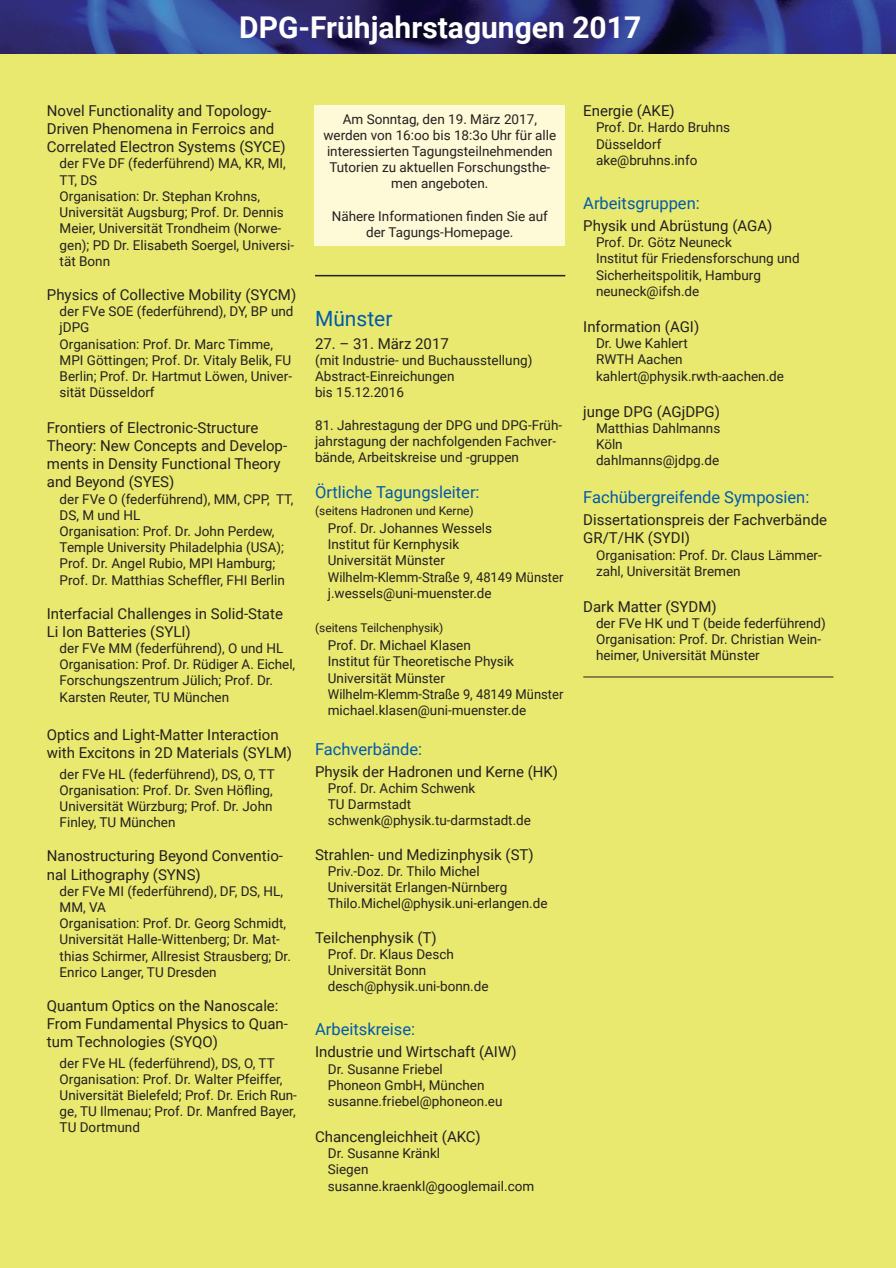
<style>
.page{position:relative;width:896px;height:1268px;background:#fff}
.page>*{position:absolute;margin:0;border:0;box-sizing:border-box;transform-origin:0 0}
.t1{font:700 30px "Roboto";color:#fff}
.t2{font:21px "Roboto";color:#015aaa}
.t3{font:16.5px "Roboto";color:#015aaa}
.t4{font:15px/18px "Roboto";color:#231f20}
.t5{font:13.5px/16.2px "Roboto";color:#231f20}
.t6{font:12px "Roboto";color:#231f20}
</style>
<div class="page">
<div style="left:0;top:0;width:896px;height:1267px;background:#e9e96f"></div>
<img style="left:0;top:0;width:896px;height:54px">
<hr style="left:315px;top:275px;width:250px;height:1px;background:#231f20">
<hr style="left:583px;top:676px;width:250px;height:1px;background:#231f20">
<div style="left:314px;top:105px;width:251px;height:141px;background:#fef9d6"></div>
<svg style="left:0;top:0;width:5px;height:4px"></svg>
<h1 class="t1" style="left:239px;top:6px;width:404px">DPG-Frühjahrstagungen 2017</h1>
<p class="t4" style="left:47px;top:101px;width:240px">Novel Functionality and Topology‐<br>Driven Phenomena in Ferroics and<br>Correlated Electron Systems (SYCE)</p>
<p class="t5" style="left:60px;top:155px;width:236px">der FVe DF (federführend) MA, KR, MI,<br>TT, DS<br>Organisation: Dr. Stephan Krohns,<br>Universität Augsburg; Prof. Dr. Dennis<br>Meier, Universität Trondheim (Norwe&shy;gen); PD Dr. Elisabeth Soergel, Universi&shy;tät Bonn</p>
<p class="t4" style="left:47px;top:285px;width:251px">Physics of Collective Mobility (SYCM)</p>
<p class="t5" style="left:60px;top:303px;width:235px">der FVe SOE (federführend), DY, BP und jDPG<br>Organisation: Prof. Dr. Marc Timme,<br>MPI Göttingen; Prof. Dr. Vitaly Belik, FU<br>Berlin; Prof. Dr. Hartmut Löwen, Univer&shy;sität Düsseldorf</p>
<p class="t4" style="left:47px;top:418px;width:242px">Frontiers of Electronic-Structure<br>Theory: New Concepts and Develop&shy;ments in Density Functional Theory and Beyond (SYES)</p>
<p class="t5" style="left:60px;top:490px;width:235px">der FVe O (federführend), MM, CPP, TT, DS, M und HL<br>Organisation: Prof. Dr. John Perdew, Temple University Philadelphia (USA); Prof. Dr. Angel Rubio, MPI Hamburg; Prof. Dr. Matthias Scheffler, FHI Berlin</p>
<p class="t4" style="left:47px;top:603px;width:238px">Interfacial Challenges in Solid-State<br>Li Ion Batteries (SYLI)</p>
<p class="t5" style="left:60px;top:639px;width:237px">der FVe MM (federführend), O und HL Organisation: Prof. Dr. Rüdiger A. Eichel, Forschungszentrum Jülich; Prof. Dr.<br>Karsten Reuter, TU München</p>
<p class="t4" style="left:47px;top:725px;width:247px">Optics and Light-Matter Interaction with Excitons in 2D Materials (SYLM)</p>
<p class="t5" style="left:60px;top:765px;width:217px">der FVe HL (federführend), DS, O, TT<br>Organisation: Prof. Dr. Sven Höfling,<br>Universität Würzburg; Prof. Dr. John<br>Finley, TU München</p>
<p class="t4" style="left:47px;top:846px;width:238px">Nanostructuring Beyond Conventio&shy;nal Lithography (SYNS)</p>
<p class="t5" style="left:60px;top:882px;width:233px">der FVe MI (federführend), DF, DS, HL,<br>MM, VA<br>Organisation: Prof. Dr. Georg Schmidt,<br>Universität Halle-Wittenberg; Dr. Mat&shy;thias Schirmer, Allresist Strausberg; Dr.<br>Enrico Langer, TU Dresden</p>
<p class="t4" style="left:47px;top:995px;width:243px">Quantum Optics on the Nanoscale:<br>From Fundamental Physics to Quan&shy;tum Technologies (SYQO)</p>
<p class="t5" style="left:60px;top:1053px;width:239px">der FVe HL (federführend), DS, O, TT Organisation: Prof. Dr. Walter Pfeiffer, Universität Bielefeld; Prof. Dr. Erich Run&shy;ge, TU Ilmenau; Prof. Dr. Manfred Bayer, TU Dortmund</p>
<p class="t5" style="left:323px;top:110px;width:234px;text-align:center">Am Sonntag, den 19. März 2017, werden von 16:oo bis 18:3o Uhr für alle interessierten Tagungsteilnehmenden<br>Tutorien zu aktuellen Forschungsthe&shy;men angeboten.</p>
<p class="t5" style="left:332px;top:207px;width:218px;text-align:center">Nähere Informationen finden Sie auf der Tagungs-Homepage.</p>
<h2 class="t2" style="left:315px;top:304px;width:79px">Münster</h2>
<p class="t4" style="left:315px;top:333px;width:135px">27. – 31. März 2017</p>
<p class="t5" style="left:315px;top:351px;width:219px">(mit Industrie- und Buchausstellung)<br>Abstract-Einreichungen<br>bis 15.12.2016</p>
<p class="t5" style="left:315px;top:416px;width:249px">81. Jahrestagung der DPG und DPG-Früh&shy;jahrstagung der nachfolgenden Fachver&shy;bände, Arbeitskreise und -gruppen</p>
<p class="t3" style="left:315px;top:480px;width:166px">Örtliche Tagungsleiter:</p>
<p class="t6" style="left:315px;top:502px;width:160px">(seitens Hadronen und Kerne)</p>
<p class="t5" style="left:328px;top:519px;width:237px">Prof. Dr. Johannes Wessels<br>Institut für Kernphysik<br>Universität Münster<br>Wilhelm-Klemm-Straße 9, 48149 Münster j.wessels@uni-muenster.de</p>
<p class="t6" style="left:315px;top:619px;width:130px">(seitens Teilchenphysik)</p>
<p class="t5" style="left:328px;top:636px;width:237px">Prof. Dr. Michael Klasen<br>Institut für Theoretische Physik<br>Universität Münster<br>Wilhelm-Klemm-Straße 9, 48149 Münster michael.klasen@uni-muenster.de</p>
<p class="t3" style="left:315px;top:737px;width:109px">Fachverbände:</p>
<p class="t4" style="left:315px;top:761px;width:245px">Physik der Hadronen und Kerne (HK)</p>
<p class="t5" style="left:328px;top:779px;width:205px">Prof. Dr. Achim Schwenk<br>TU Darmstadt schwenk@physik.tu-darmstadt.de</p>
<p class="t4" style="left:315px;top:844px;width:220px">Strahlen- und Medizinphysik (ST)</p>
<p class="t5" style="left:328px;top:862px;width:221px">Priv.-Doz. Dr. Thilo Michel<br>Universität Erlangen-Nürnberg<br>Thilo.Michel@physik.uni-erlangen.de</p>
<p class="t4" style="left:315px;top:927px;width:123px">Teilchenphysik (T)</p>
<p class="t5" style="left:328px;top:945px;width:162px">Prof. Dr. Klaus Desch<br>Universität Bonn desch@physik.uni-bonn.de</p>
<p class="t3" style="left:315px;top:1017px;width:102px">Arbeitskreise:</p>
<p class="t4" style="left:315px;top:1042px;width:203px">Industrie und Wirtschaft (AIW)</p>
<p class="t5" style="left:328px;top:1059px;width:176px">Dr. Susanne Friebel<br>Phoneon GmbH, München susanne.friebel@phoneon.eu</p>
<p class="t4" style="left:315px;top:1126px;width:167px">Chancengleichheit (AKC)</p>
<p class="t5" style="left:328px;top:1144px;width:208px">Dr. Susanne Kränkl<br>Siegen susanne.kraenkl@googlemail.com</p>
<p class="t4" style="left:583px;top:101px;width:93px">Energie (AKE)</p>
<p class="t5" style="left:596px;top:119px;width:136px">Prof. Dr. Hardo Bruhns<br>Düsseldorf ake@bruhns.info</p>
<p class="t3" style="left:583px;top:191px;width:118px">Arbeitsgruppen:</p>
<p class="t4" style="left:583px;top:216px;width:191px">Physik und Abrüstung (AGA)</p>
<p class="t5" style="left:596px;top:234px;width:205px">Prof. Dr. Götz Neuneck<br>Institut für Friedensforschung und<br>Sicherheitspolitik, Hamburg neuneck@ifsh.de</p>
<p class="t4" style="left:583px;top:317px;width:117px">Information (AGI)</p>
<p class="t5" style="left:596px;top:334px;width:190px">Dr. Uwe Kahlert<br>RWTH Aachen kahlert@physik.rwth-aachen.de</p>
<p class="t4" style="left:583px;top:401px;width:138px">junge DPG (AGjDPG)</p>
<p class="t5" style="left:596px;top:419px;width:126px">Matthias Dahlmanns<br>Köln dahlmanns@jdpg.de</p>
<p class="t3" style="left:583px;top:485px;width:228px">Fachübergreifende Symposien:</p>
<p class="t4" style="left:583px;top:510px;width:245px">Dissertationspreis der Fachverbände<br>GR/T/HK (SYDI)</p>
<p class="t5" style="left:596px;top:546px;width:227px">Organisation: Prof. Dr. Claus Lämmer&shy;zahl, Universität Bremen</p>
<p class="t4" style="left:583px;top:596px;width:135px">Dark Matter (SYDM)</p>
<p class="t5" style="left:596px;top:614px;width:231px">der FVe HK und T (beide federführend)<br>Organisation: Prof. Dr. Christian Wein&shy;heimer, Universität Münster</p>
</div>
